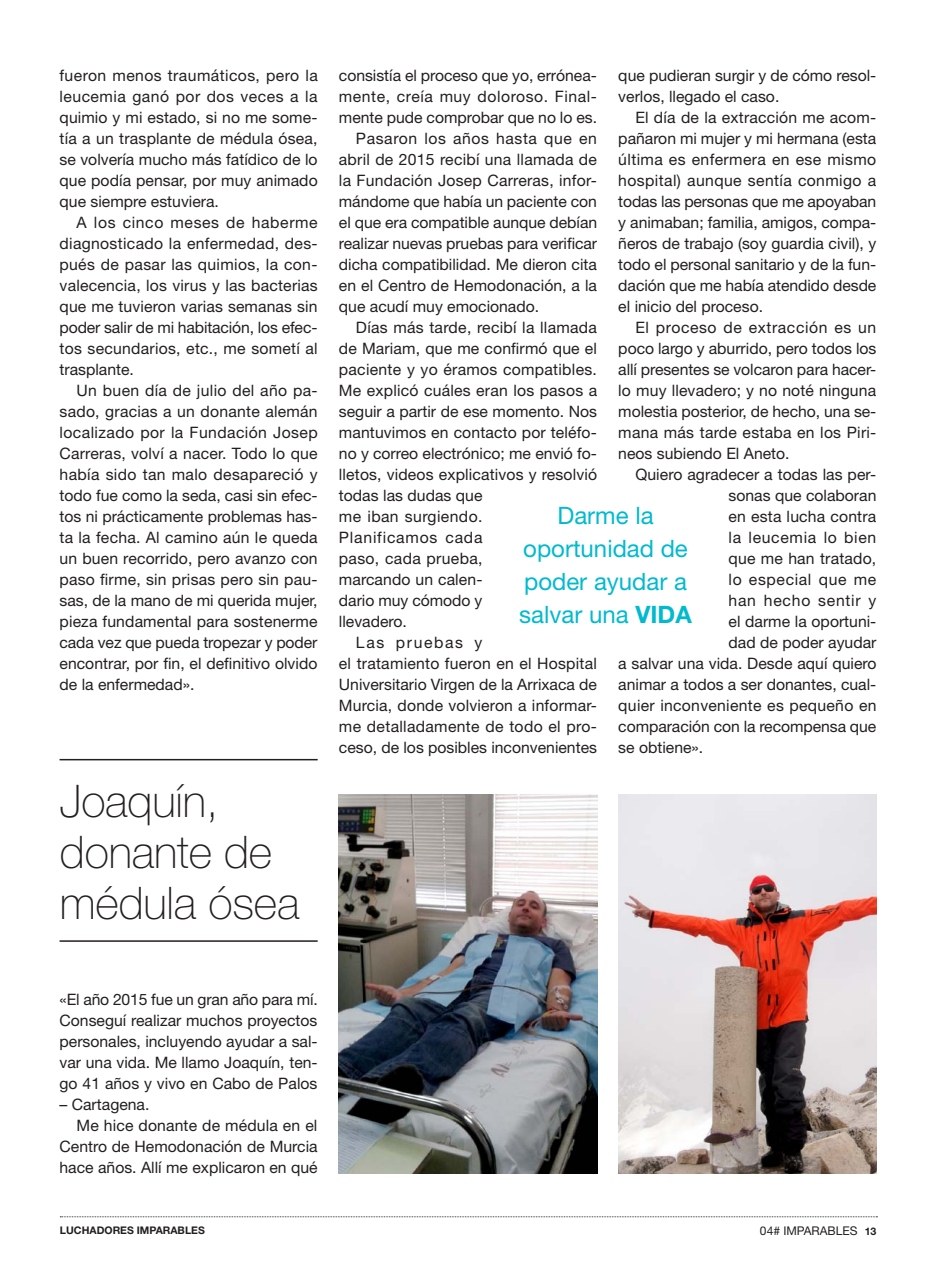
<style>
.page{position:relative;width:936px;height:1276px;background:#fff}
.page>*{position:absolute;margin:0;border:0;box-sizing:border-box;transform-origin:0 0}
.t1{font:100 45px/51px "Helvetica Neue LT";letter-spacing:-.005em;color:#231f20}
.t2{font:24px/33px "Helvetica Neue LT";color:#01bacf;text-align:center}
.t3{font:15.75px/21px "Helvetica Neue LT";color:#231f20;text-align:justify}
.t4{font:15.75px "Helvetica Neue LT";letter-spacing:.04em;color:#231f20}
.t5{font:15.75px "Helvetica Neue LT";letter-spacing:.02em;color:#231f20}
.t6{font:15.75px "Helvetica Neue LT";letter-spacing:.05em;color:#231f20}
.t7{font:12px "Helvetica Neue LT";color:#231f20}
.t8{font:700 10.5px "Helvetica Neue LT";color:#231f20}
.s1{font-weight:700}
.s2{font-weight:700;font-size:10.5px}
</style>
<div class="page">
<svg style="left:60px;top:1216px;width:817px;height:1px"></svg>
<hr style="left:60px;top:759px;width:257px;height:1px;background:#231f20">
<hr style="left:60px;top:940px;width:257px;height:2px;background:#231f20">
<img style="left:339px;top:795px;width:258px;height:379px">
<img style="left:618px;top:795px;width:258px;height:379px">
<p class="t3" style="left:60px;top:64px;width:260px">fueron menos traumáticos, pero la leucemia ganó por dos veces a la quimio y mi estado, si no me some&shy;tía a un trasplante de médula ósea, se volvería mucho más fatídico de lo que podía pensar, por muy animado que siempre estuviera.</p>
<p class="t3" style="left:60px;top:211px;width:260px;text-indent:17px">A los cinco meses de haberme diagnosticado la enfermedad, des&shy;pués de pasar las quimios, la con&shy;valecencia, los virus y las bacterias que me tuvieron varias semanas sin poder salir de mi habitación, los efec&shy;tos secundarios, etc., me sometí al trasplante.</p>
<p class="t3" style="left:60px;top:379px;width:260px;text-indent:17px">Un buen día de julio del año pa&shy;sado, gracias a un donante alemán localizado por la Fundación Josep Carreras, volví a nacer. Todo lo que había sido tan malo desapareció y todo fue como la seda, casi sin efec&shy;tos ni prácticamente problemas has&shy;ta la fecha. Al camino aún le queda un buen recorrido, pero avanzo con paso firme, sin prisas pero sin pau&shy;sas, de la mano de mi querida mujer, pieza fundamental para sostenerme cada vez que pueda tropezar y poder encontrar, por fin, el definitivo olvido de la enfermedad».</p>
<p class="t1" style="left:60px;top:775px;width:241px">Joaquín, donante de médula ósea</p>
<p class="t3" style="left:339px;top:64px;width:259px">consistía el proceso que yo, errónea&shy;mente, creía muy doloroso. Final&shy;mente pude comprobar que no lo es.</p>
<p class="t3" style="left:339px;top:127px;width:260px;text-indent:17px">Pasaron los años hasta que en abril de 2015 recibí una llamada de la Fundación Josep Carreras, infor&shy;mándome que había un paciente con el que era compatible aunque debían realizar nuevas pruebas para verificar dicha compatibilidad. Me dieron cita en el Centro de Hemodonación, a la que acudí muy emocionado.</p>
<p class="t3" style="left:339px;top:316px;width:260px;text-align:left;text-indent:17px">Días más tarde, recibí la llamada de Mariam, que me confirmó que el paciente y yo éramos compatibles.<br>Me explicó cuáles eran los pasos a seguir a partir de ese momento. Nos mantuvimos en contacto por teléfo&shy;no y correo electrónico; me envió fo&shy;lletos, videos explicativos y resolvió todas las dudas que<br>me iban surgiendo.<br>Planificamos cada<br>paso, cada prueba,<br>marcando un calen-<br>dario muy cómodo y<br>llevadero.</p>
<p class="t3" style="left:339px;top:631px;width:259px;text-align:left;text-indent:17px">Las pruebas y<br>el tratamiento fueron en el Hospital<br>Universitario Virgen de la Arrixaca de<br>Murcia, donde volvieron a informar&shy;me detalladamente de todo el pro&shy;ceso, de los posibles inconvenientes</p>
<p class="t3" style="left:618px;top:64px;width:259px">que pudieran surgir y de cómo resol&shy;verlos, llegado el caso.</p>
<p class="t3" style="left:618px;top:106px;width:259px;text-indent:17px">El día de la extracción me acom&shy;pañaron mi mujer y mi hermana (esta última es enfermera en ese mismo hospital) aunque sentía conmigo a todas las personas que me apoyaban y animaban; familia, amigos, compa&shy;ñeros de trabajo (soy guardia civil), y todo el personal sanitario y de la fun&shy;dación que me había atendido desde el inicio del proceso.</p>
<p class="t3" style="left:618px;top:316px;width:259px;text-indent:17px">El proceso de extracción es un poco largo y aburrido, pero todos los allí presentes se volcaron para hacer&shy;lo muy llevadero; y no noté ninguna molestia posterior, de hecho, una se&shy;mana más tarde estaba en los Piri&shy;neos subiendo El Aneto.</p>
<p class="t3" style="left:635px;top:463px;width:242px">Quiero agradecer a todas las per-</p>
<p class="t3" style="left:728px;top:484px;width:149px">sonas que colaboran</p>
<p class="t3" style="left:728px;top:505px;width:149px">en esta lucha contra</p>
<p class="t4" style="left:728px;top:528px;width:149px">la leucemia lo bien</p>
<p class="t3" style="left:728px;top:547px;width:149px">que me han tratado,</p>
<p class="t4" style="left:728px;top:570px;width:149px">lo especial que me</p>
<p class="t6" style="left:728px;top:591px;width:149px">han hecho sentir y</p>
<p class="t3" style="left:728px;top:610px;width:149px">el darme la oportuni-</p>
<p class="t3" style="left:728px;top:631px;width:149px">dad de poder ayudar</p>
<p class="t3" style="left:618px;top:652px;width:260px">a salvar una vida. Desde aquí quiero</p>
<p class="t3" style="left:618px;top:673px;width:259px">animar a todos a ser donantes, cual-</p>
<p class="t5" style="left:618px;top:696px;width:260px">quier inconveniente es pequeño en</p>
<p class="t3" style="left:618px;top:715px;width:259px">comparación con la recompensa que</p>
<p class="t3" style="left:618px;top:736px;width:86px">se obtiene».</p>
<p class="t2" style="left:519px;top:498px;width:174px">Darme la oportunidad de poder ayudar a salvar una <span class="s1">VIDA</span></p>
<p class="t3" style="left:60px;top:988px;width:260px">«El año 2015 fue un gran año para mí.<br>Conseguí realizar muchos proyectos personales, incluyendo ayudar a sal&shy;var una vida. Me llamo Joaquín, ten&shy;go 41 años y vivo en Cabo de Palos</p>
<p class="t3" style="left:60px;top:1093px;width:91px">– Cartagena.</p>
<p class="t3" style="left:60px;top:1114px;width:259px;text-indent:17px">Me hice donante de médula en el Centro de Hemodonación de Murcia hace años. Allí me explicaron en qué</p>
<p class="t8" style="left:60px;top:1223px;width:146px">LUCHADORES IMPARABLES</p>
<p class="t7" style="left:760px;top:1223px;width:118px">04# IMPARABLES <span class="s2">13</span></p>
</div>
